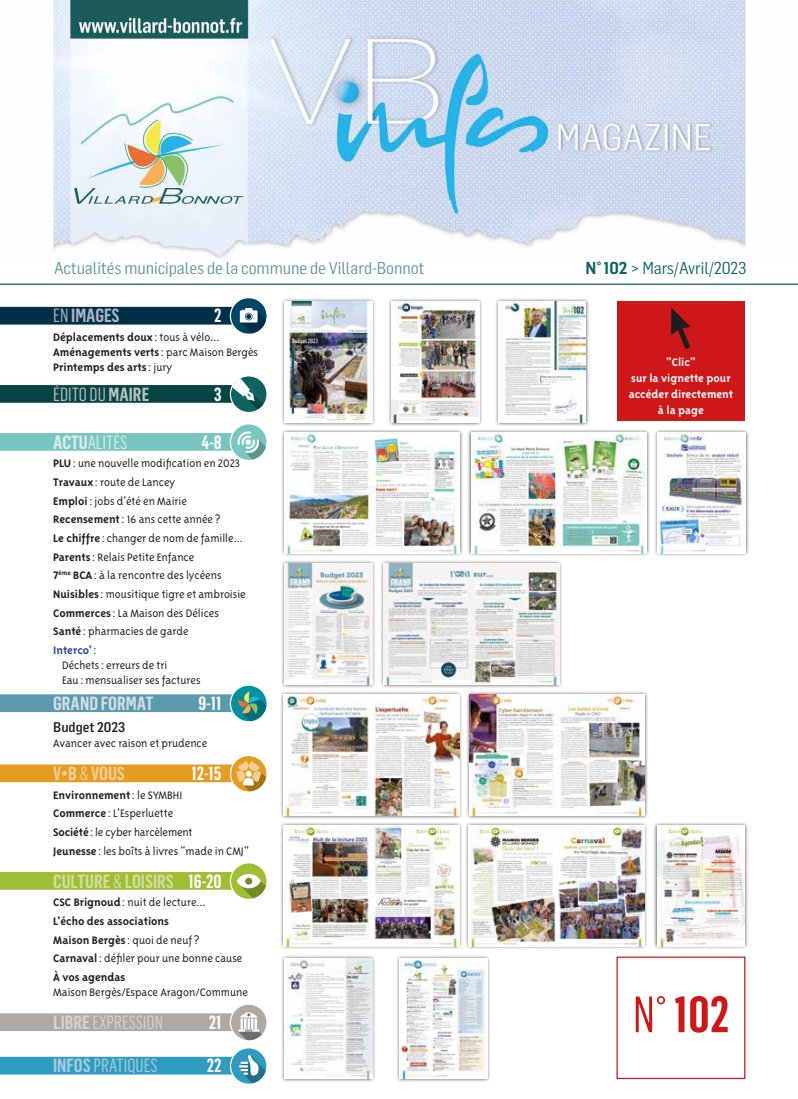
<style>
.page{position:relative;width:798px;height:1099px;background:#fff}
.page>*{position:absolute;margin:0;border:0;box-sizing:border-box;transform-origin:0 0}
.t1{font:600 50px "Flama Condensed";color:#cd1719}
.t2{font:600 18.75px "Flama Condensed";color:#d2dda0}
.t3{font:600 18.75px "Flama Condensed";color:#fff}
.t4{font:18.75px "Flama Condensed";color:#d5d2d2}
.t5{font:18.75px "Flama Condensed";color:#a7ccdf}
.t6{font:18.75px "Flama Condensed";color:#b7c2c2}
.t7{font:600 18.75px "Flama Condensed";color:#d4dfe6}
.t8{font:18.75px "Flama Condensed";color:#daedeb}
.t9{font:600 18.75px "Flama Condensed";color:#aeb4c4}
.t10{font:600 18.75px "Flama Condensed";color:#f4cd96}
.t11{font:16.88px "Flama Semicondensed";letter-spacing:-.005em;color:#5d9691}
.t12{font:16.88px "Flama Semicondensed";letter-spacing:-.005em;color:#0f625f}
.t13{font:500 13.75px "Flama Semicondensed";color:#1d1d1b}
.t14{font:300 12.5px/18.6px "Triplex Sans OT";color:#1d1d1b}
.t15{font:700 12.5px/18.6px "Triplex Sans OT";color:#1d1d1b}
.t16{font:700 12.5px/16px "Triplex Sans OT";color:#fff;text-align:center}
.s1{font-weight:600}
.s2{font-weight:400}
.s3{font-weight:300}
.s4{font-weight:700}
.s5{font-weight:700;color:#2e4192}
.s6{color:#fff}
</style>
<div class="page">
<div style="left:617px;top:301px;width:127px;height:120px;background:#cd1719"></div>
<svg style="left:671px;top:308px;width:19px;height:41px"></svg>
<svg style="left:0;top:0;width:797px;height:285px"></svg>
<div style="left:280px;top:298px;width:96px;height:128px;background:#1d1d1b;opacity:.75"></div>
<img style="left:284px;top:302px;width:88px;height:120px">
<div style="left:387px;top:298px;width:96px;height:128px;background:#1d1d1b;opacity:.75"></div>
<img style="left:391px;top:302px;width:88px;height:121px">
<div style="left:494px;top:298px;width:95px;height:128px;background:#1d1d1b;opacity:.75"></div>
<img style="left:498px;top:302px;width:87px;height:121px">
<div style="left:280px;top:559px;width:96px;height:129px;background:#1d1d1b;opacity:.75"></div>
<img style="left:284px;top:563px;width:88px;height:121px">
<div style="left:380px;top:559px;width:182px;height:129px;background:#1d1d1b;opacity:.75"></div>
<img style="left:383px;top:563px;width:176px;height:121px">
<div style="left:280px;top:428px;width:183px;height:129px;background:#1d1d1b;opacity:.75"></div>
<img style="left:284px;top:432px;width:175px;height:121px">
<div style="left:280px;top:691px;width:182px;height:128px;background:#1d1d1b;opacity:.75"></div>
<img style="left:283px;top:695px;width:176px;height:120px">
<div style="left:465px;top:691px;width:183px;height:128px;background:#1d1d1b;opacity:.75"></div>
<img style="left:469px;top:695px;width:175px;height:120px">
<div style="left:467px;top:428px;width:182px;height:129px;background:#1d1d1b;opacity:.75"></div>
<img style="left:471px;top:432px;width:175px;height:121px">
<div style="left:280px;top:954px;width:96px;height:128px;background:#1d1d1b;opacity:.75"></div>
<img style="left:284px;top:958px;width:88px;height:120px">
<div style="left:395px;top:954px;width:96px;height:128px;background:#1d1d1b;opacity:.75"></div>
<img style="left:399px;top:958px;width:88px;height:120px">
<div style="left:653px;top:428px;width:96px;height:129px;background:#1d1d1b;opacity:.75"></div>
<img style="left:657px;top:432px;width:88px;height:121px">
<div style="left:280px;top:821px;width:183px;height:128px;background:#1d1d1b;opacity:.75"></div>
<img style="left:283px;top:825px;width:176px;height:121px">
<div style="left:464px;top:821px;width:183px;height:128px;background:#1d1d1b;opacity:.75"></div>
<img style="left:468px;top:825px;width:175px;height:121px">
<div style="left:653px;top:821px;width:95px;height:128px;background:#1d1d1b;opacity:.75"></div>
<img style="left:656px;top:825px;width:88px;height:121px">
<div style="left:616px;top:956px;width:129px;height:122px;border:1px solid #cd1719"></div>
<div style="left:0;top:307px;width:248px;height:17px;background:#012f47"></div>
<div style="left:0;top:385px;width:248px;height:18px;background:#074442"></div>
<div style="left:0;top:433px;width:248px;height:18px;background:#79c6c0"></div>
<div style="left:0;top:694px;width:248px;height:18px;background:#5b9aad"></div>
<div style="left:0;top:764px;width:248px;height:18px;background:#e49c21"></div>
<div style="left:0;top:872px;width:248px;height:17px;background:#a2bc34"></div>
<div style="left:0;top:1013px;width:248px;height:18px;background:#ada9a7"></div>
<div style="left:0;top:1056px;width:248px;height:18px;background:#2f9cbf"></div>
<svg style="left:230px;top:297px;width:37px;height:37px"></svg>
<div style="left:230px;top:297px;width:38px;height:38px;border:1px solid #fff;border-radius:50%"></div>
<svg style="left:240px;top:308px;width:26px;height:25px"></svg>
<svg style="left:230px;top:376px;width:37px;height:36px"></svg>
<div style="left:230px;top:375px;width:38px;height:38px;border:1px solid #fff;border-radius:50%"></div>
<svg style="left:232px;top:378px;width:31px;height:31px"></svg>
<svg style="left:230px;top:424px;width:37px;height:36px"></svg>
<div style="left:230px;top:423px;width:37px;height:38px;border:1px solid #fff;border-radius:50%"></div>
<svg style="left:237px;top:431px;width:29px;height:28px"></svg>
<svg style="left:230px;top:685px;width:37px;height:36px"></svg>
<div style="left:230px;top:684px;width:37px;height:38px;border:1px solid #fff;border-radius:50%"></div>
<svg style="left:238px;top:691px;width:28px;height:30px"></svg>
<svg style="left:230px;top:755px;width:37px;height:37px"></svg>
<div style="left:230px;top:754px;width:37px;height:38px;border:1px solid #fff;border-radius:50%"></div>
<svg style="left:236px;top:761px;width:30px;height:30px"></svg>
<svg style="left:230px;top:862px;width:37px;height:37px"></svg>
<div style="left:230px;top:862px;width:38px;height:38px;border:1px solid #fff;border-radius:50%"></div>
<svg style="left:237px;top:874px;width:29px;height:24px"></svg>
<svg style="left:230px;top:1004px;width:37px;height:36px"></svg>
<div style="left:230px;top:1003px;width:38px;height:38px;border:1px solid #fff;border-radius:50%"></div>
<svg style="left:238px;top:1011px;width:24px;height:29px"></svg>
<svg style="left:230px;top:1047px;width:37px;height:37px"></svg>
<div style="left:230px;top:1047px;width:37px;height:37px;border:1px solid #fff;border-radius:50%"></div>
<svg style="left:239px;top:1054px;width:26px;height:29px"></svg>
<h3 class="t11" style="left:54px;top:257px;width:372px">Actualités municipales de la commune de Villard-Bonnot</h3>
<h3 class="t12" style="left:585px;top:257px;width:162px"><span class="s1">N°102</span> &gt; Mars/Avril/2023</h3>
<h2 class="t9" style="left:53px;top:304px;width:68px"><span class="s2">EN</span> IMAGES</h2>
<h2 class="t3" style="left:214px;top:304px;width:9px">2</h2>
<p class="t15" style="left:53px;top:329px;width:206px;line-height:15.1px">Déplacements doux <span class="s3">: tous à vélo…<br></span>Aménagements verts<span class="s3">: parc Maison Bergès<br></span>Printemps des arts<span class="s3">: jury</span></p>
<h2 class="t6" style="left:53px;top:382px;width:98px">ÉDITO DU <span class="s1">MAIRE</span></h2>
<h2 class="t3" style="left:214px;top:382px;width:9px">3</h2>
<h2 class="t8" style="left:53px;top:430px;width:75px"><span class="s1">ACTU</span>ALITÉS</h2>
<h2 class="t3" style="left:201px;top:430px;width:22px">4-8</h2>
<p class="t14" style="left:53px;top:454px;width:194px"><span class="s4">PLU</span>: une nouvelle modification en 2023<br><span class="s4">Travaux</span> : route de Lancey<br><span class="s4">Emploi</span>: jobs d'été en Mairie<br><span class="s4">Recensement</span>: 16 ans cette année ?<br><span class="s4">Le chiffre</span> : changer de nom de famille…<br><span class="s4">Parents</span>: Relais Petite Enfance<br><span class="s4">7</span><sup>ème</sup> <span class="s4">BCA</span>: à la rencontre des lycéens<br><span class="s4">Nuisibles</span>: mousitique tigre et ambroisie<br><span class="s4">Commerces</span>: La Maison des Délices<br><span class="s4">Santé</span> : pharmacies de garde<br><span class="s5">Interco'</span> :</p>
<p class="t14" style="left:62px;top:657px;width:140px;line-height:15.1px">Déchets: erreurs de tri<br>Eau : mensualiser ses factures</p>
<h2 class="t7" style="left:53px;top:691px;width:102px">GRAND FORMAT</h2>
<h2 class="t3" style="left:198px;top:691px;width:25px">9-11</h2>
<p class="t13" style="left:53px;top:718px;width:74px">Budget 2023</p>
<p class="t14" style="left:53px;top:734px;width:156px">Avancer avec raison et prudence</p>
<h2 class="t10" style="left:53px;top:761px;width:73px">V•B <span class="s2">&amp;</span> VOUS</h2>
<h2 class="t3" style="left:191px;top:761px;width:32px">12-15</h2>
<p class="t14" style="left:53px;top:785px;width:197px"><span class="s4">Environnement</span>: le SYMBHI<br><span class="s4">Commerce</span> : L'Esperluette<br><span class="s4">Société</span>: le cyber harcèlement<br><span class="s4">Jeunesse</span> : les boîts à livres "made in CMJ"</p>
<h2 class="t2" style="left:53px;top:869px;width:170px">CULTURE <span class="s2">&amp;</span> LOISIRS <span class="s6">16-20</span></h2>
<p class="t15" style="left:53px;top:893px;width:190px">CSC Brignoud<span class="s3">: nuit de lecture…<br></span>L'écho des associations<br>Maison Bergès<span class="s3">: quoi de neuf ?<br></span>Carnaval<span class="s3">: défiler pour une bonne cause<br></span>À vos agendas</p>
<p class="t14" style="left:53px;top:982px;width:196px">Maison Bergès/Espace Aragon/Commune</p>
<h2 class="t4" style="left:53px;top:1010px;width:111px"><span class="s1">LIBRE</span> EXPRESSION</h2>
<h2 class="t3" style="left:209px;top:1010px;width:14px">21</h2>
<h2 class="t5" style="left:53px;top:1054px;width:106px"><span class="s1">INFOS</span> PRATIQUES</h2>
<h2 class="t3" style="left:207px;top:1053px;width:16px">22</h2>
<p class="t16" style="left:628px;top:354px;width:106px">"Clic"<br>sur la vignette pour accéder directement à la page</p>
<h1 class="t1" style="left:632px;top:982px;width:98px"><span class="s2">N°</span> 102</h1>
</div>
